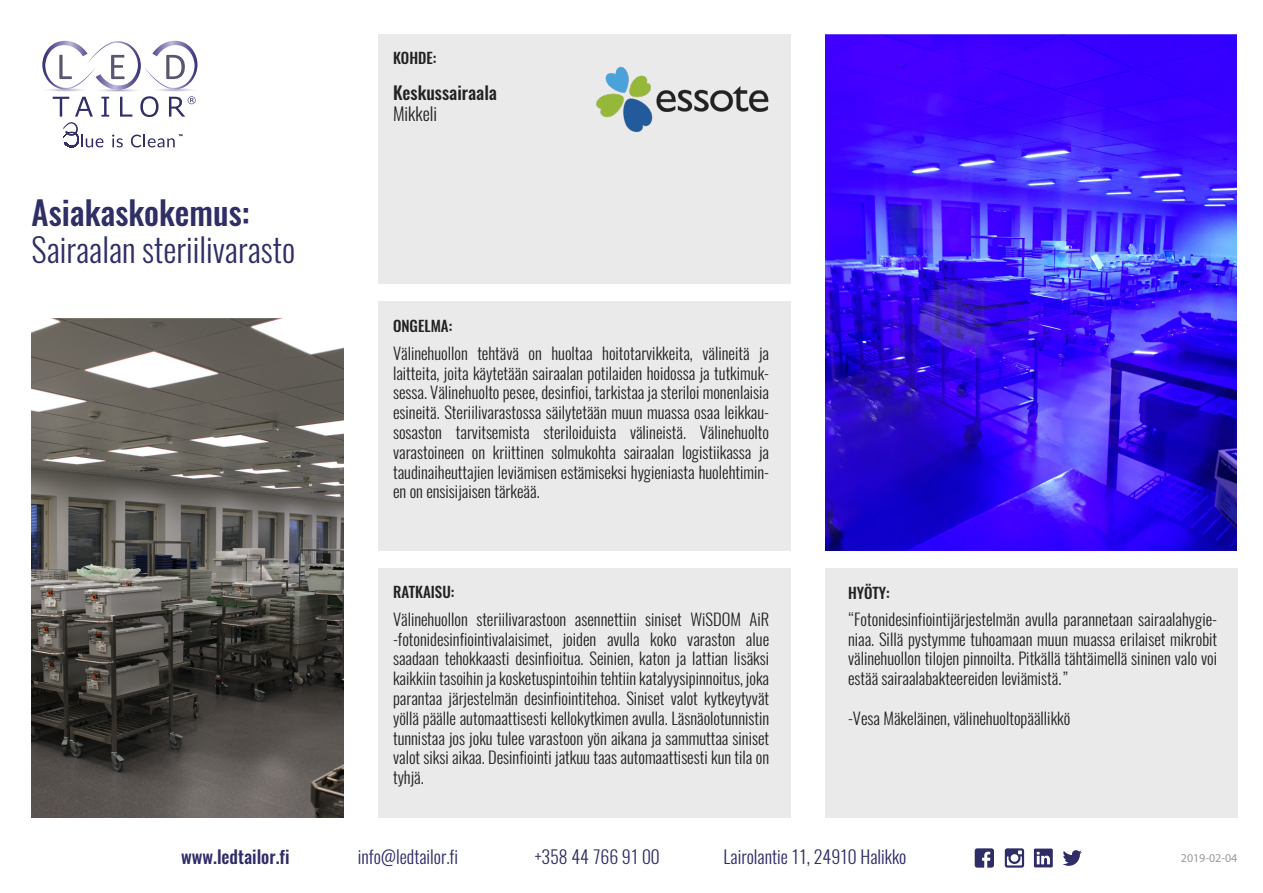
<style>
.page{position:relative;width:1263px;height:893px;background:#fff}
.page>*{position:absolute;margin:0;border:0;box-sizing:border-box;transform-origin:0 0}
.t1{font:300 32.85px "Oswald";color:#2f2f66}
.t2{font:500 32.85px "Oswald";color:#2f2f66}
.t3{font:300 18px "Oswald";color:#2f2d67}
.t4{font:500 18px "Oswald";color:#2f2d67}
.t5{font:500 18px "Oswald";color:#222221}
.t6{font:300 18px "Oswald";color:#222221}
.t7{font:300 16.5px/19.8px "Oswald";color:#222221;text-align:justify}
.t8{font:500 15px "Oswald";color:#222221}
.t9{font:12px "Myriad Pro";color:#9a9999}
.t10{font:5.4px "Lato";color:#000}
</style>
<div class="page">
<div style="left:378px;top:35px;width:412px;height:249px;background:#eaeaea"></div>
<div style="left:378px;top:301px;width:412px;height:250px;background:#eaeaea"></div>
<div style="left:825px;top:568px;width:412px;height:249px;background:#eaeaea"></div>
<div style="left:378px;top:568px;width:412px;height:249px;background:#eaeaea"></div>
<svg style="left:42px;top:41px;width:156px;height:106px"></svg>
<img style="left:826px;top:34px;width:410px;height:517px">
<img style="left:31px;top:319px;width:312px;height:498px">
<img style="left:596px;top:66px;width:173px;height:66px">
<svg style="left:975px;top:848px;width:19px;height:20px"></svg>
<svg style="left:1063px;top:850px;width:19px;height:16px"></svg>
<svg style="left:1005px;top:848px;width:19px;height:20px"></svg>
<svg style="left:1034px;top:848px;width:19px;height:19px"></svg>
<p class="t8" style="left:393px;top:48px;width:45px">KOHDE:</p>
<p class="t10" style="left:179px;top:133px;width:6px">™</p>
<h1 class="t2" style="left:32px;top:190px;width:219px">Asiakaskokemus:</h1>
<h1 class="t1" style="left:32px;top:227px;width:265px">Sairaalan steriilivarasto</h1>
<p class="t5" style="left:393px;top:80px;width:105px">Keskussairaala</p>
<p class="t6" style="left:393px;top:102px;width:46px">Mikkeli</p>
<p class="t8" style="left:393px;top:316px;width:61px">ONGELMA:</p>
<p class="t7" style="left:393px;top:343px;width:378px">Välinehuollon tehtävä on huoltaa hoitotarvikkeita, välineitä ja laitteita, joita käytetään sairaalan potilaiden hoidossa ja tutkimuk&shy;sessa. Välinehuolto pesee, desinfioi, tarkistaa ja steriloi monenlaisia esineitä. Steriilivarastossa säilytetään muun muassa osaa leikkau&shy;sosaston tarvitsemista steriloiduista välineistä. Välinehuolto varastoineen on kriittinen solmukohta sairaalan logistiikassa ja taudinaiheuttajien leviämisen estämiseksi hygieniasta huolehtimin&shy;en on ensisijaisen tärkeää.</p>
<p class="t8" style="left:848px;top:582px;width:43px">HYÖTY:</p>
<p class="t8" style="left:393px;top:581px;width:63px">RATKAISU:</p>
<p class="t7" style="left:393px;top:609px;width:378px">Välinehuollon steriilivarastoon asennettiin siniset WiSDOM AiR -fotonidesinfiointivalaisimet, joiden avulla koko varaston alue saadaan tehokkaasti desinfioitua. Seinien, katon ja lattian lisäksi kaikkiin tasoihin ja kosketuspintoihin tehtiin katalyysipinnoitus, joka parantaa järjestelmän desinfiointitehoa. Siniset valot kytkeytyvät yöllä päälle automaattisesti kellokytkimen avulla. Läsnäolotunnistin tunnistaa jos joku tulee varastoon yön aikana ja sammuttaa siniset valot siksi aikaa. Desinfiointi jatkuu taas automaattisesti kun tila on tyhjä.</p>
<p class="t7" style="left:848px;top:609px;width:371px">“Fotonidesinfiointijärjestelmän avulla parannetaan sairaalahygie&shy;niaa. Sillä pystymme tuhoamaan muun muassa erilaiset mikrobit välinehuollon tilojen pinnoilta. Pitkällä tähtäimellä sininen valo voi estää sairaalabakteereiden leviämistä.”</p>
<p class="t7" style="left:848px;top:708px;width:224px">-Vesa Mäkeläinen, välinehuoltopäällikkö</p>
<p class="t4" style="left:181px;top:844px;width:110px">www.ledtailor.fi</p>
<p class="t3" style="left:358px;top:844px;width:102px">info@ledtailor.fi</p>
<p class="t3" style="left:535px;top:844px;width:127px">+358 44 766 91 00</p>
<p class="t3" style="left:724px;top:845px;width:184px">Lairolantie 11, 24910 Halikko</p>
<p class="t9" style="left:1181px;top:851px;width:58px">2019-02-04</p>
</div>
